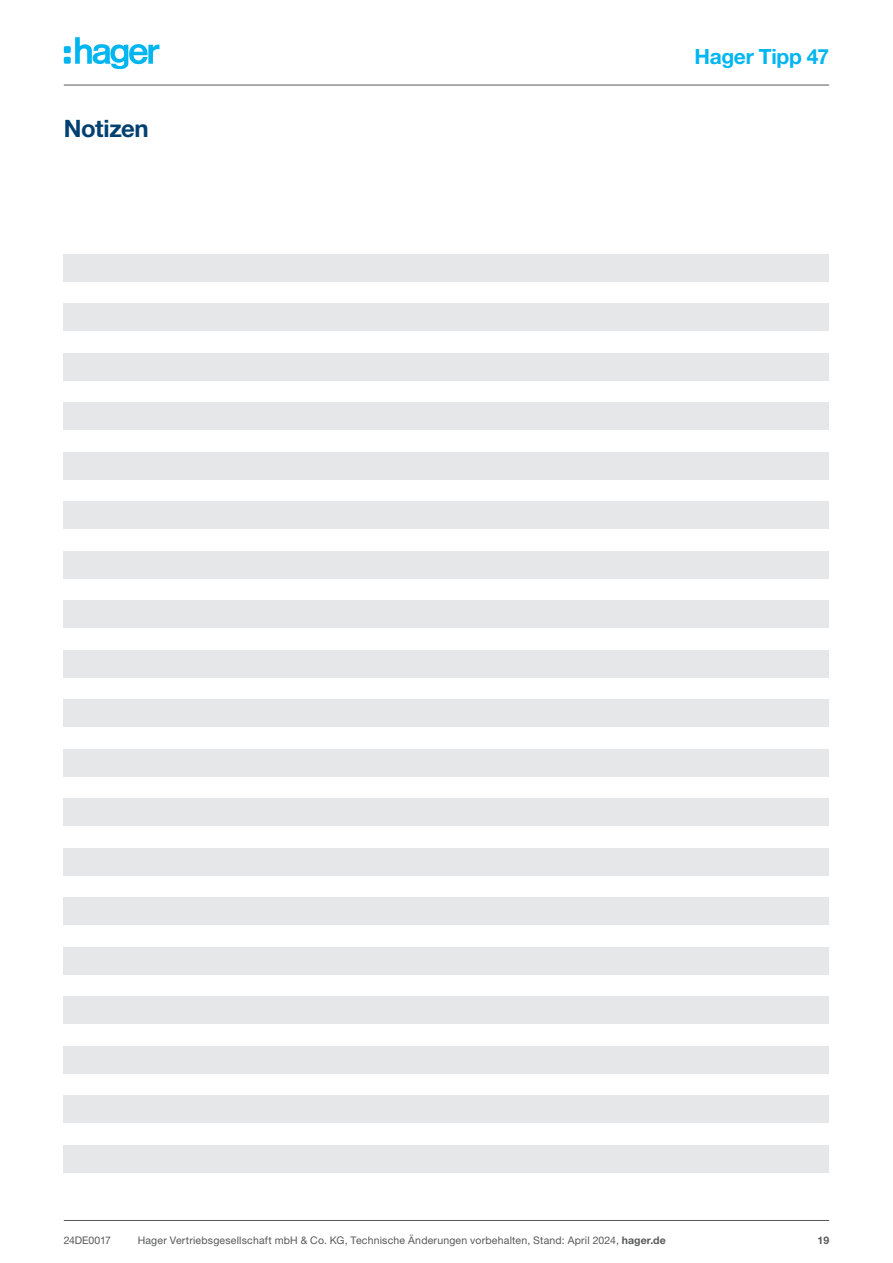
<style>
.page{position:relative;width:893px;height:1263px;background:#fff}
.page>*{position:absolute;margin:0;border:0;box-sizing:border-box;transform-origin:0 0}
.hager_Headline_16pt_18pt_bold{font:700 24px "Helvetica Neue LTW1 G";letter-spacing:-.02em;color:#004071}
.hager_Header_14pt_15pt_bold{font:700 21px "Helvetica Neue LTW1 G";letter-spacing:-.015em;color:#00b6f0}
.hager_Footer_7pt_9pt_roman{font:10.5px "Helvetica Neue LTW1 G";letter-spacing:.02em;color:#57585a}
.hager_Footer_7pt_9pt_roman-2{font:10.5px "Helvetica Neue LTW1 G";letter-spacing:-.015em;color:#57585a}
.t1{font:700 10.5px "Helvetica Neue LTW1 G";color:#57585a}
.s1{font-weight:700}
</style>
<div class="page">
<svg style="left:64px;top:37px;width:95px;height:32px"></svg>
<hr style="left:64px;top:85px;width:765px;height:1px;background:#57585a">
<hr style="left:64px;top:1220px;width:765px;height:1px;background:#57585a">
<div style="left:64px;top:254px;width:765px;height:27px;background:#e6e7e9"></div>
<div style="left:64px;top:452px;width:765px;height:27px;background:#e6e7e9"></div>
<div style="left:64px;top:650px;width:765px;height:27px;background:#e6e7e9"></div>
<div style="left:64px;top:848px;width:765px;height:27px;background:#e6e7e9"></div>
<div style="left:64px;top:1046px;width:765px;height:27px;background:#e6e7e9"></div>
<div style="left:64px;top:304px;width:765px;height:27px;background:#e6e7e9"></div>
<div style="left:64px;top:502px;width:765px;height:27px;background:#e6e7e9"></div>
<div style="left:64px;top:700px;width:765px;height:27px;background:#e6e7e9"></div>
<div style="left:64px;top:898px;width:765px;height:27px;background:#e6e7e9"></div>
<div style="left:64px;top:1096px;width:765px;height:27px;background:#e6e7e9"></div>
<div style="left:64px;top:353px;width:765px;height:27px;background:#e6e7e9"></div>
<div style="left:64px;top:551px;width:765px;height:27px;background:#e6e7e9"></div>
<div style="left:64px;top:749px;width:765px;height:27px;background:#e6e7e9"></div>
<div style="left:64px;top:947px;width:765px;height:27px;background:#e6e7e9"></div>
<div style="left:64px;top:1145px;width:765px;height:27px;background:#e6e7e9"></div>
<div style="left:64px;top:403px;width:765px;height:27px;background:#e6e7e9"></div>
<div style="left:64px;top:601px;width:765px;height:27px;background:#e6e7e9"></div>
<div style="left:64px;top:799px;width:765px;height:27px;background:#e6e7e9"></div>
<div style="left:64px;top:997px;width:765px;height:27px;background:#e6e7e9"></div>
<p class="hager_Headline_16pt_18pt_bold" style="left:64px;top:114px;width:87px">Notizen</p>
<p class="hager_Header_14pt_15pt_bold" style="left:694px;top:43px;width:136px">Hager Tipp 47</p>
<p class="hager_Footer_7pt_9pt_roman-2" style="left:64px;top:1233px;width:49px">24DE0017</p>
<p class="hager_Footer_7pt_9pt_roman" style="left:138px;top:1233px;width:529px">Hager Vertriebsgesellschaft mbH &amp; Co. KG, Technische Änderungen vorbehalten, Stand: April 2024, <span class="s1">hager.de</span></p>
<p class="t1" style="left:818px;top:1233px;width:13px">19</p>
</div>
